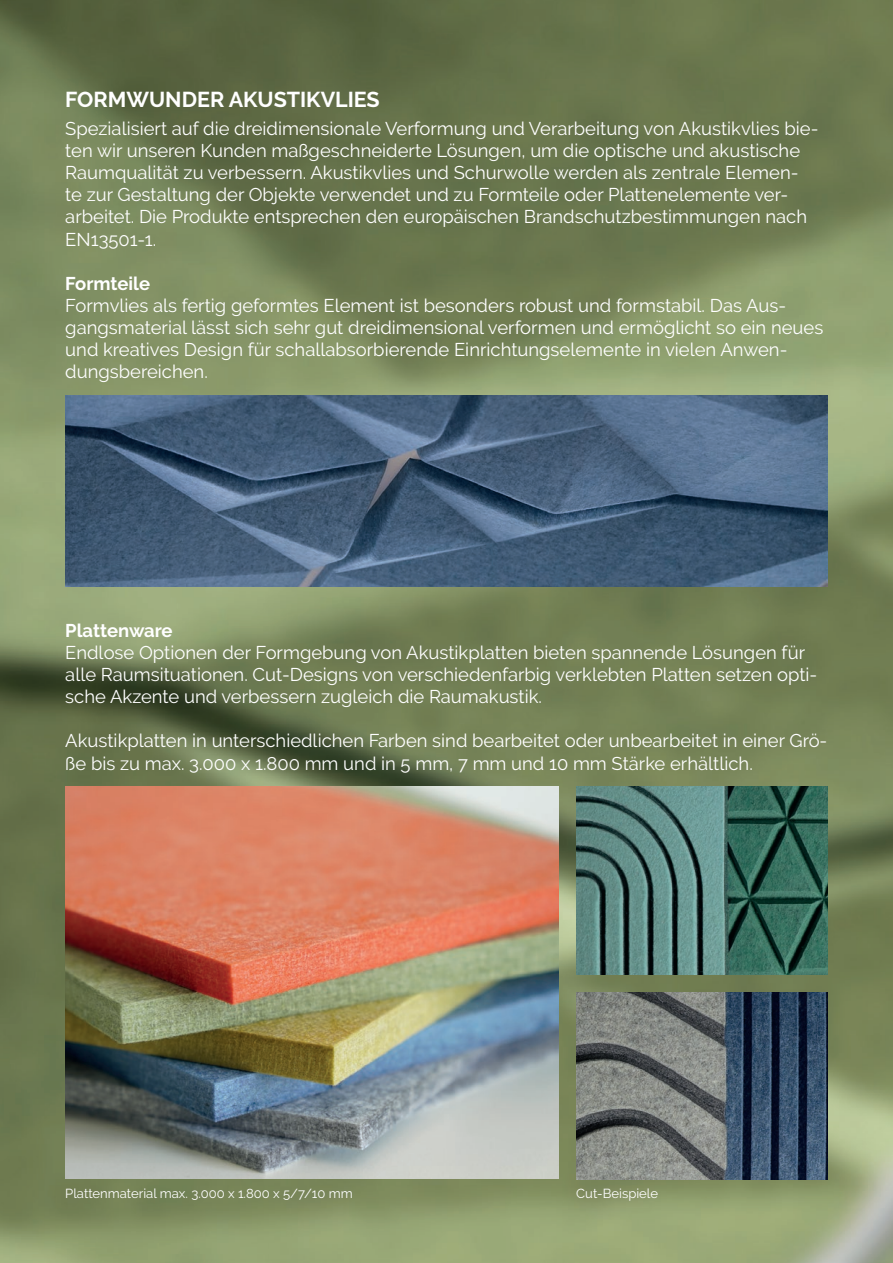
<style>
.page{position:relative;width:893px;height:1263px;background:#fff}
.page>*{position:absolute;margin:0;border:0;box-sizing:border-box;transform-origin:0 0}
.t1{font:700 21.45px "Raleway";color:#fff}
.t2{font:18.45px/22px "Raleway";color:#fff}
.t3{font:700 18.45px "Raleway";color:#fff}
.t4{font:13.05px "Raleway";color:#fff}
</style>
<div class="page">
<img style="left:0;top:0;width:893px;height:1263px">
<img style="left:65px;top:396px;width:762px;height:190px">
<img style="left:65px;top:787px;width:494px;height:392px">
<img style="left:576px;top:992px;width:251px;height:187px">
<img style="left:576px;top:787px;width:251px;height:187px">
<p class="t1" style="left:65px;top:88px;width:316px">FORMWUNDER AKUSTIKVLIES</p>
<p class="t2" style="left:65px;top:117px;width:755px">Spezialisiert auf die dreidimensionale Verformung und Verarbeitung von Akustikvlies bie&shy;ten wir unseren Kunden maßgeschneiderte Lösungen, um die optische und akustische Raumqualität zu verbessern. Akustikvlies und Schurwolle werden als zentrale Elemen&shy;te zur Gestaltung der Objekte verwendet und zu Formteile oder Plattenelemente ver&shy;arbeitet. Die Produkte entsprechen den europäischen Brandschutzbestimmungen nach EN13501-1.</p>
<p class="t3" style="left:65px;top:272px;width:86px">Formteile</p>
<p class="t2" style="left:65px;top:294px;width:759px">Formvlies als fertig geformtes Element ist besonders robust und formstabil. Das Aus&shy;gangsmaterial lässt sich sehr gut dreidimensional verformen und ermöglicht so ein neues und kreatives Design für schallabsorbierende Einrichtungselemente in vielen Anwen&shy;dungsbereichen.</p>
<p class="t3" style="left:65px;top:620px;width:109px">Plattenware</p>
<p class="t2" style="left:65px;top:641px;width:754px">Endlose Optionen der Formgebung von Akustikplatten bieten spannende Lösungen für alle Raumsituationen. Cut-Designs von verschiedenfarbig verklebten Platten setzen opti&shy;sche Akzente und verbessern zugleich die Raumakustik.</p>
<p class="t2" style="left:65px;top:730px;width:764px">Akustikplatten in unterschiedlichen Farben sind bearbeitet oder unbearbeitet in einer Grö&shy;ße bis zu max. 3.000 x 1.800 mm und in 5 mm, 7 mm und 10 mm Stärke erhältlich.</p>
<p class="t4" style="left:65px;top:1186px;width:289px">Plattenmaterial max. 3.000 x 1.800 x 5/7/10 mm</p>
<p class="t4" style="left:576px;top:1186px;width:83px">Cut-Beispiele</p>
</div>
